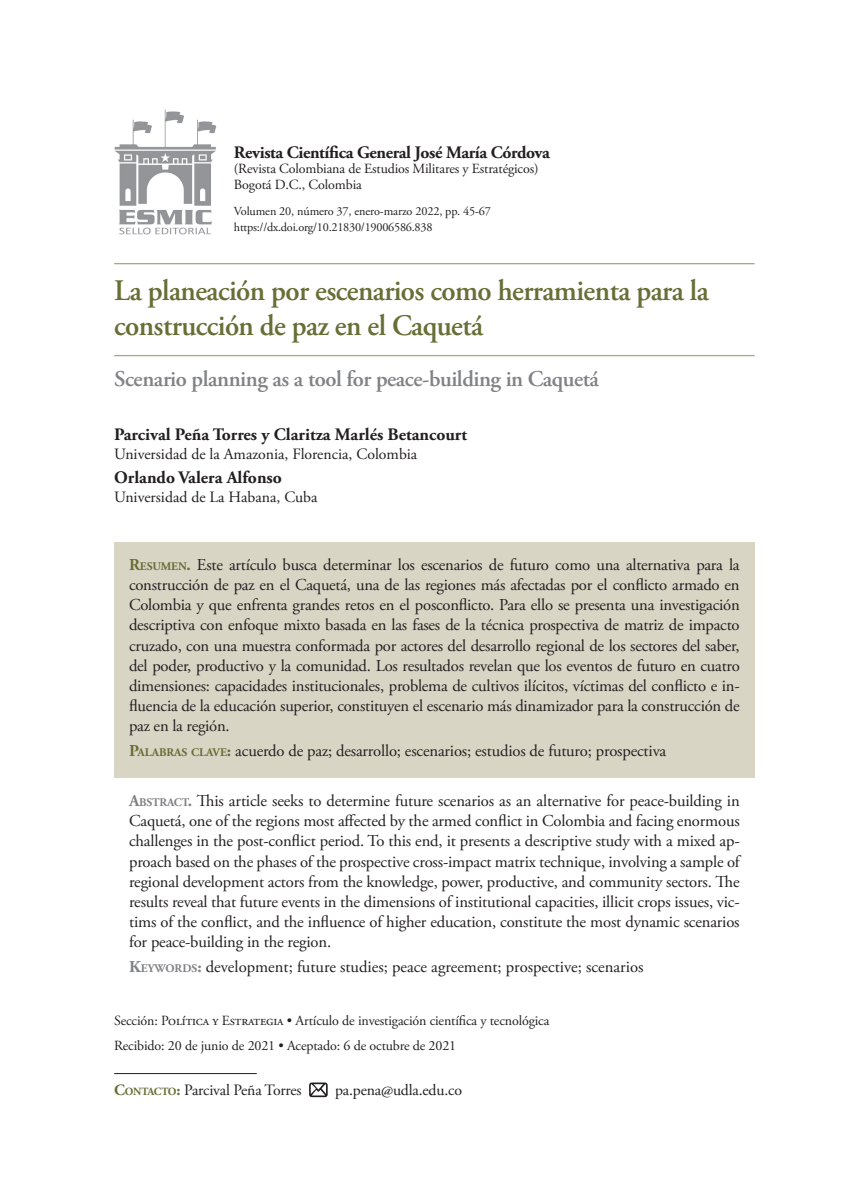
<style>
.page{position:relative;width:844px;height:1191px;background:#fff}
.page>*{position:absolute;margin:0;border:0;box-sizing:border-box;transform-origin:0 0}
.t1{font:600 29.75px/35px "Adobe Garamond Pro";letter-spacing:-.02em;color:#696e36}
.t2{font:600 22.57px "Adobe Garamond Pro";letter-spacing:-.02em;color:#808285}
.t3{font:700 17.5px "Adobe Garamond Pro";color:#231f20}
.t4{font:700 17.5px "Adobe Garamond Pro";letter-spacing:-.02em;color:#231f20}
.t5{font:16.62px/20.1px "Adobe Garamond Pro";letter-spacing:-.01em;color:#231f20;text-align:justify}
.t6{font:15.75px "Adobe Garamond Pro";letter-spacing:-.005em;color:#231f20}
.t7{font:14px/24.2px "Adobe Garamond Pro";letter-spacing:-.01em;color:#231f20}
.t8{font:12.25px/15.8px "Adobe Garamond Pro";letter-spacing:-.02em;color:#231f20}
.s1{font-weight:700;color:#696e36}
.s2{font-weight:700;font-size:11.72px;color:#696e36}
.s3{font-weight:700;color:#808285}
.s4{font-weight:700;font-size:11.72px;color:#808285}
.s5{font-weight:700;font-size:11.03px;color:#696e36}
</style>
<div class="page">
<img style="left:114px;top:109px;width:103px;height:126px">
<hr style="left:114px;top:355px;width:640px;height:1px;background:#aaa785">
<hr style="left:114px;top:263px;width:640px;height:1px;background:#aaa785">
<div style="left:114px;top:542px;width:640px;height:235px;background:#d8d5c5"></div>
<svg style="left:309px;top:1082px;width:18px;height:15px"></svg>
<hr style="left:114px;top:1073px;width:143px;height:1px;background:#231f20">
<p class="t4" style="left:234px;top:142px;width:317px">Revista Científica General José María Córdova</p>
<p class="t7" style="left:234px;top:162px;width:306px;line-height:15.8px">(Revista Colombiana de Estudios Militares y Estratégicos)<br>Bogotá D.C., Colombia</p>
<p class="t8" style="left:234px;top:204px;width:258px">Volumen 20, número 37, enero-marzo 2022, pp. 45-67 https://dx.doi.org/10.21830/19006586.838</p>
<h1 class="t1" style="left:114px;top:274px;width:596px">La planeación por escenarios como herramienta para la construcción de paz en el Caquetá</h1>
<h2 class="t2" style="left:114px;top:366px;width:486px">Scenario planning as a tool for peace-building in Caquetá</h2>
<p class="t3" style="left:114px;top:424px;width:354px">Parcival Peña Torres y Claritza Marlés Betancourt</p>
<p class="t6" style="left:114px;top:444px;width:305px">Universidad de la Amazonia, Florencia, Colombia</p>
<p class="t3" style="left:114px;top:467px;width:169px">Orlando Valera Alfonso</p>
<p class="t6" style="left:114px;top:488px;width:205px">Universidad de La Habana, Cuba</p>
<p class="t5" style="left:129px;top:555px;width:612px"><span class="s1">R</span><span class="s2">ESUMEN</span><span class="s1">.</span> Este artículo busca determinar los escenarios de futuro como una alternativa para la construcción de paz en el Caquetá, una de las regiones más afectadas por el conflicto armado en Colombia y que enfrenta grandes retos en el posconflicto. Para ello se presenta una investigación descriptiva con enfoque mixto basada en las fases de la técnica prospectiva de matriz de impacto cruzado, con una muestra conformada por actores del desarrollo regional de los sectores del saber, del poder, productivo y la comunidad. Los resultados revelan que los eventos de futuro en cuatro dimensiones: capacidades institucionales, problema de cultivos ilícitos, víctimas del conflicto e in&shy;fluencia de la educación superior, constituyen el escenario más dinamizador para la construcción de paz en la región.</p>
<p class="t5" style="left:129px;top:741px;width:538px"><span class="s1">P</span><span class="s2">ALABRAS CLAVE</span><span class="s1">:</span> acuerdo de paz; desarrollo; escenarios; estudios de futuro; prospectiva</p>
<p class="t5" style="left:129px;top:791px;width:612px"><span class="s3">A</span><span class="s4">BSTRACT</span><span class="s3">.</span> This article seeks to determine future scenarios as an alternative for peace-building in Caquetá, one of the regions most affected by the armed conflict in Colombia and facing enormous challenges in the post-conflict period. To this end, it presents a descriptive study with a mixed ap&shy;proach based on the phases of the prospective cross-impact matrix technique, involving a sample of regional development actors from the knowledge, power, productive, and community sectors. The results reveal that future events in the dimensions of institutional capacities, illicit crops issues, vic&shy;tims of the conflict, and the influence of higher education, constitute the most dynamic scenarios for peace-building in the region.</p>
<p class="t5" style="left:129px;top:957px;width:516px"><span class="s3">K</span><span class="s4">EYWORDS</span><span class="s3">:</span> development; future studies; peace agreement; prospective; scenarios</p>
<p class="t7" style="left:114px;top:1009px;width:436px">Sección: Política y Estrategia • Artículo de investigación científica y tecnológica<br>Recibido: 20 de junio de 2021 • Aceptado: 6 de octubre de 2021</p>
<p class="t6" style="left:114px;top:1080px;width:189px"><span class="s1">C</span><span class="s5">ONTACTO</span><span class="s1">:</span> Parcival Peña Torres</p>
<p class="t6" style="left:335px;top:1080px;width:128px">pa.pena@udla.edu.co</p>
</div>
